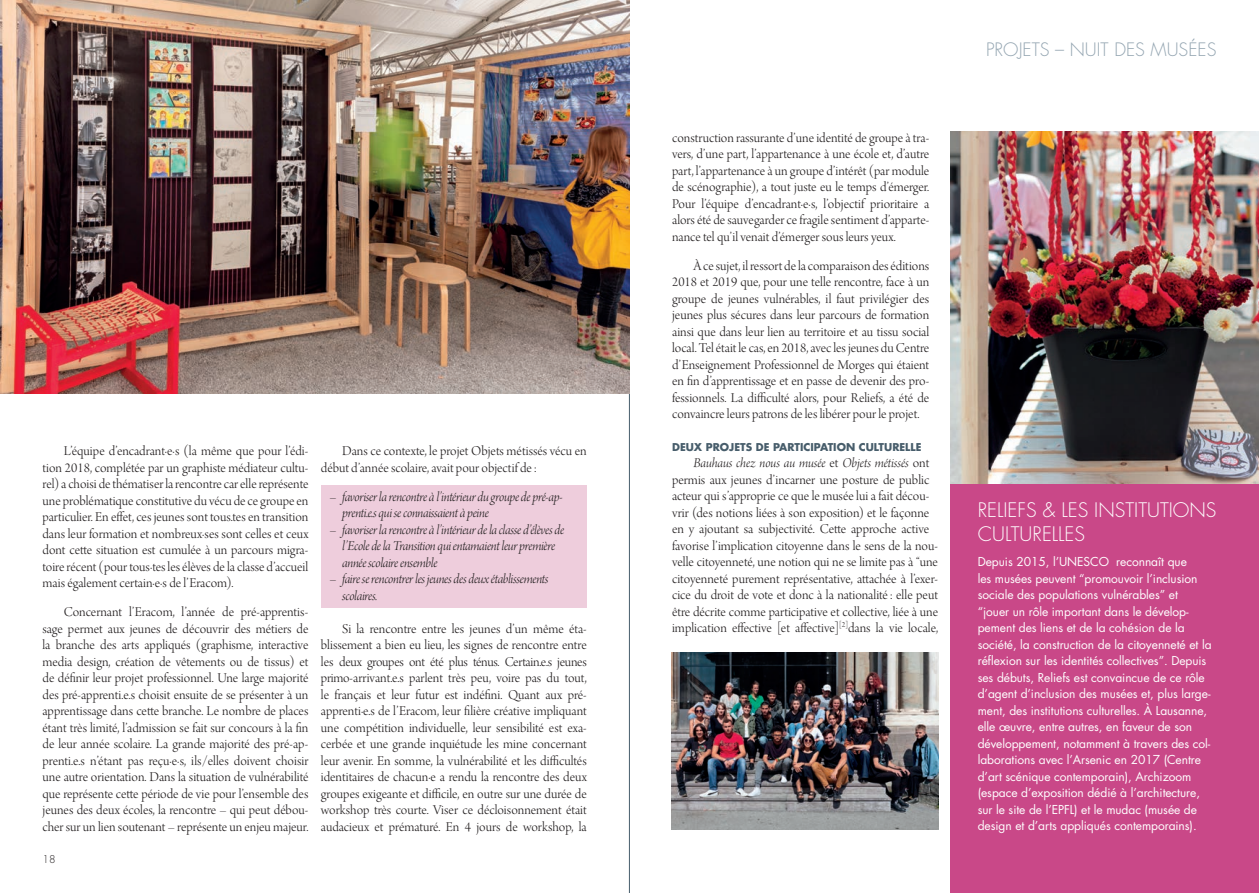
<style>
.page{position:relative;width:1259px;height:893px;background:#fff}
.page>*{position:absolute;margin:0;border:0;box-sizing:border-box;transform-origin:0 0}
.t1{font:300 19.5px/24px "Futura";color:#fff}
.t2{font:300 18px "Futura";color:#95a6b2}
.t3{font:14.25px/16.5px "Arno Pro Light Display";color:#231f20;text-align:justify}
.t4{font:14.25px/16.5px "Arno Pro Light Italic Display";letter-spacing:-.02em;color:#231f20}
.t5{font:12px/16.5px "Futura";letter-spacing:-.005em;color:#fff}
.t6{font:700 10.5px "Futura";color:#475d6b}
.t7{font:300 10.5px "Futura";color:#231f20}
.s1{font-family:"Arno Pro Light Display"}
</style>
<div class="page">
<hr style="left:629px;top:0;width:1px;height:893px;background:#475d6b">
<img style="left:950px;top:132px;width:309px;height:353px">
<div style="left:321px;top:485px;width:266px;height:123px;background:#eecddc"></div>
<img style="left:0;top:0;width:629px;height:393px">
<div style="left:950px;top:485px;width:309px;height:408px;background:#c94888"></div>
<img style="left:671px;top:653px;width:267px;height:176px">
<p class="t3" style="left:43px;top:443px;width:267px;text-indent:21px">L’équipe d’encadrant·e·s (la même que pour l’édi&shy;tion 2018, complétée par un graphiste médiateur cultu&shy;rel) a choisi de thématiser la rencontre car elle représente une problématique constitutive du vécu de ce groupe en particulier. En effet, ces jeunes sont tous.tes en transition dans leur formation et nombreux·ses sont celles et ceux dont cette situation est cumulée à un parcours migra&shy;toire récent (pour tous·tes les élèves de la classe d’accueil mais également certain·e·s de l’Eracom).</p>
<p class="t3" style="left:43px;top:605px;width:267px;text-indent:21px">Concernant l’Eracom, l’année de pré-apprentis&shy;sage permet aux jeunes de découvrir des métiers de la branche des arts appliqués (graphisme, interactive media design, création de vêtements ou de tissus) et de définir leur projet professionnel. Une large majorité des pré-apprenti.e.s choisit ensuite de se présenter à un apprentissage dans cette branche. Le nombre de places étant très limité, l’admission se fait sur concours à la fin de leur année scolaire. La grande majorité des pré-ap&shy;prenti.e.s n’étant pas reçu·e·s, ils/elles doivent choisir une autre orientation. Dans la situation de vulnérabilité que représente cette période de vie pour l’ensemble des jeunes des deux écoles, la rencontre – qui peut débou&shy;cher sur un lien soutenant – représente un enjeu majeur.</p>
<p class="t7" style="left:43px;top:852px;width:15px">18</p>
<p class="t3" style="left:321px;top:444px;width:267px;text-indent:21px">Dans ce contexte, le projet Objets métissés vécu en début d’année scolaire, avait pour objectif de:</p>
<p class="t4" style="left:342px;top:489px;width:222px;text-indent:-13px">– favoriser la rencontre à l’intérieur du groupe de pré-ap&shy;prenti.e.s qui se connaissaient à peine</p>
<p class="t4" style="left:342px;top:522px;width:223px;text-indent:-13px">– favoriser la rencontre à l’intérieur de la classe d’élèves de l’Ecole de la Transition qui entamaient leur première année scolaire ensemble</p>
<p class="t4" style="left:342px;top:572px;width:208px;text-indent:-13px">– faire se rencontrer les jeunes des deux établissements scolaires.</p>
<p class="t3" style="left:321px;top:621px;width:267px;text-indent:21px">Si la rencontre entre les jeunes d’un même éta&shy;blissement a bien eu lieu, les signes de rencontre entre les deux groupes ont été plus ténus. Certain.e.s jeunes primo-arrivant.e.s parlent très peu, voire pas du tout, le français et leur futur est indéfini. Quant aux pré&shy;apprenti·e.s de l’Eracom, leur filière créative impliquant une compétition individuelle, leur sensibilité est exa&shy;cerbée et une grande inquiétude les mine concernant leur avenir. En somme, la vulnérabilité et les difficultés identitaires de chacun·e a rendu la rencontre des deux groupes exigeante et difficile, en outre sur une durée de workshop très courte. Viser ce décloisonnement était audacieux et prématuré. En 4 jours de workshop, la</p>
<p class="t3" style="left:672px;top:130px;width:259px">construction rassurante d’une identité de groupe à tra&shy;vers, d’une part, l’appartenance à une école et, d’autre part, l’appartenance à un groupe d’intérêt (par module de scénographie), a tout juste eu le temps d’émerger.<br>Pour l’équipe d’encadrant·e·s, l’objectif prioritaire a alors été de sauvegarder ce fragile sentiment d’apparte&shy;nance tel qu’il venait d’émerger sous leurs yeux.</p>
<p class="t3" style="left:672px;top:258px;width:259px;text-indent:21px">À ce sujet, il ressort de la comparaison des éditions 2018 et 2019 que, pour une telle rencontre, face à un groupe de jeunes vulnérables, il faut privilégier des jeunes plus sécures dans leur parcours de formation ainsi que dans leur lien au territoire et au tissu social local. Tel était le cas, en 2018, avec les jeunes du Centre d’Enseignement Professionnel de Morges qui étaient en fin d’apprentissage et en passe de devenir des pro&shy;fessionnels. La difficulté alors, pour Reliefs, a été de convaincre leurs patrons de les libérer pour le projet.</p>
<p class="t6" style="left:672px;top:440px;width:251px">DEUX PROJETS DE PARTICIPATION CULTURELLE</p>
<p class="t4" style="left:693px;top:456px;width:237px">Bauhaus chez nous au musée <span class="s1">et</span> Objets métissés <span class="s1">ont</span></p>
<p class="t3" style="left:672px;top:472px;width:267px;text-align:left">permis aux jeunes d’incarner une posture de public acteur qui s’approprie ce que le musée lui a fait décou&shy;vrir (des notions liées à son exposition) et le façonne en y ajoutant sa subjectivité. Cette approche active favorise l’implication citoyenne dans le sens de la nou&shy;velle citoyenneté, une notion qui ne se limite pas à “une citoyenneté purement représentative, attachée à l’exer&shy;cice du droit de vote et donc à la nationalité: elle peut être décrite comme participative et collective, liée à une implication effective [et affective]<sup>[2]</sup>dans la vie locale,</p>
<p class="t2" style="left:986px;top:39px;width:232px">PROJETS – NUIT DES MUSÉES</p>
<h1 class="t1" style="left:977px;top:498px;width:240px">RELIEFS &amp; LES INSTITUTIONS<br>CULTURELLES</h1>
<p class="t5" style="left:977px;top:554px;width:235px">Depuis 2015, l’UNESCO reconnaît que<br>les musées peuvent “promouvoir l’inclusion sociale des populations vulnérables” et “jouer un rôle important dans le dévelop&shy;pement des liens et de la cohésion de la société, la construction de la citoyenneté et la réflexion sur les identités collectives”. Depuis ses débuts, Reliefs est convaincue de ce rôle d’agent d’inclusion des musées et, plus large&shy;ment, des institutions culturelles. À Lausanne, elle œuvre, entre autres, en faveur de son développement, notamment à travers des col&shy;laborations avec l’Arsenic en 2017 (Centre d’art scénique contemporain), Archizoom (espace d’exposition dédié à l’architecture, sur le site de l’EPFL) et le mudac (musée de design et d’arts appliqués contemporains).</p>
</div>
